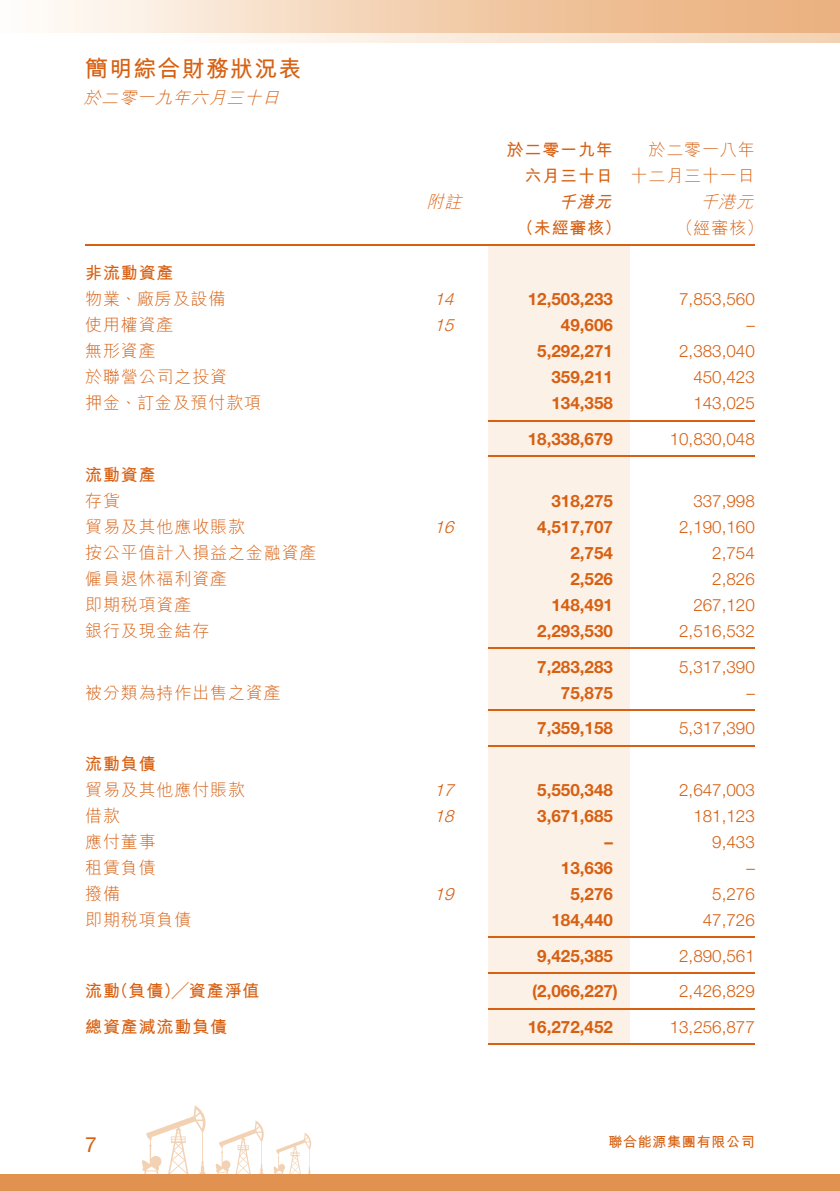
<style>
.page{position:relative;width:840px;height:1191px;background:#fff}
.page>*{position:absolute;margin:0;border:0;box-sizing:border-box;transform-origin:0 0}
.t1{font:23px "M Hei HK Bold E Ten B5 H";letter-spacing:.05em;color:#d76012}
.t2{font:21px "Helvetica Neue LT Std";color:#d76012}
.t3{font:700 17px "Helvetica Neue LT Std";color:#d76012}
.t4{font:300 17px "Helvetica Neue LT Std";color:#d76012}
.t5{font:17px/26px "M Hei HK Light E Ten B5 H";letter-spacing:.05em;color:#d76012;text-align:right}
.t6{font:17px/26px "M Hei HK Bold E Ten B5 H";letter-spacing:.05em;color:#d76012;text-align:right}
.t7{font:italic 17px "M Hei HK Light E Ten B5 H";color:#d76012}
.t8{font:italic 300 17px "Helvetica Neue LT Std";color:#d76012}
.t9{font:italic 17px "M Hei HK Bold E Ten B5 H";color:#d76012}
.t10{font:14px "M Hei HK Bold E Ten B5 H";letter-spacing:.05em;color:#d76012}
</style>
<div class="page">
<svg style="left:246px;top:33px;width:593px;height:9px;background:#f8e5d3"></svg>
<div style="left:0;top:0;width:142px;height:33px;background:#fef8f1"></div>
<svg style="left:141px;top:1105px;width:66px;height:70px"></svg>
<svg style="left:215px;top:1120px;width:50px;height:55px"></svg>
<svg style="left:273px;top:1133px;width:39px;height:42px"></svg>
<div style="left:0;top:1175px;width:839px;height:16px;background:#e29250"></div>
<div style="left:488px;top:246px;width:141px;height:797px;background:#fcf1e7"></div>
<hr style="left:85px;top:245px;width:318px;height:1px;background:#d76012">
<hr style="left:403px;top:245px;width:85px;height:1px;background:#d76012">
<hr style="left:488px;top:245px;width:141px;height:1px;background:#d76012">
<hr style="left:629px;top:245px;width:125px;height:1px;background:#d76012">
<hr style="left:488px;top:420px;width:141px;height:1px;background:#d76012">
<hr style="left:629px;top:420px;width:125px;height:1px;background:#d76012">
<hr style="left:488px;top:456px;width:141px;height:1px;background:#d76012">
<hr style="left:629px;top:456px;width:125px;height:1px;background:#d76012">
<hr style="left:488px;top:647px;width:141px;height:1px;background:#d76012">
<hr style="left:629px;top:647px;width:125px;height:1px;background:#d76012">
<hr style="left:488px;top:709px;width:141px;height:1px;background:#d76012">
<hr style="left:629px;top:709px;width:125px;height:1px;background:#d76012">
<hr style="left:488px;top:745px;width:141px;height:1px;background:#d76012">
<hr style="left:629px;top:745px;width:125px;height:1px;background:#d76012">
<hr style="left:488px;top:936px;width:141px;height:1px;background:#d76012">
<hr style="left:629px;top:936px;width:125px;height:1px;background:#d76012">
<hr style="left:488px;top:972px;width:141px;height:1px;background:#d76012">
<hr style="left:629px;top:972px;width:125px;height:1px;background:#d76012">
<hr style="left:488px;top:1008px;width:141px;height:1px;background:#d76012">
<hr style="left:629px;top:1008px;width:125px;height:1px;background:#d76012">
<hr style="left:488px;top:1043px;width:141px;height:1px;background:#d76012">
<hr style="left:629px;top:1043px;width:125px;height:1px;background:#d76012">
<h1 class="t1" style="left:85px;top:60px;width:218px">簡明綜合財務狀況表</h1>
<p class="t7" style="left:83px;top:91px;width:201px">於二零一九年六月三十日</p>
<p class="t6" style="left:506px;top:139px;width:108px">於二零一九年六月三十日</p>
<p class="t5" style="left:630px;top:139px;width:126px">於二零一八年十二月三十一日</p>
<p class="t7" style="left:426px;top:195px;width:40px">附註</p>
<p class="t9" style="left:558px;top:195px;width:58px">千港元</p>
<p class="t7" style="left:700px;top:195px;width:58px">千港元</p>
<p class="t6" style="left:516px;top:217px;width:106px">（未經審核）</p>
<p class="t5" style="left:676px;top:217px;width:88px">（經審核）</p>
<p class="t6" style="left:85px;top:262px;width:90px">非流動資產</p>
<p class="t5" style="left:85px;top:288px;width:142px">物業、廠房及設備</p>
<p class="t8" style="left:434px;top:293px;width:25px">14</p>
<p class="t3" style="left:527px;top:289px;width:87px">12,503,233</p>
<p class="t4" style="left:678px;top:293px;width:77px">7,853,560</p>
<p class="t5" style="left:85px;top:314px;width:90px">使用權資產</p>
<p class="t8" style="left:434px;top:319px;width:25px">15</p>
<p class="t3" style="left:560px;top:315px;width:53px">49,606</p>
<p class="t4" style="left:746px;top:319px;width:10px">–</p>
<p class="t5" style="left:85px;top:340px;width:72px">無形資產</p>
<p class="t3" style="left:537px;top:341px;width:77px">5,292,271</p>
<p class="t4" style="left:678px;top:345px;width:77px">2,383,040</p>
<p class="t5" style="left:85px;top:366px;width:143px">於聯營公司之投資</p>
<p class="t3" style="left:551px;top:367px;width:63px">359,211</p>
<p class="t4" style="left:693px;top:371px;width:63px">450,423</p>
<p class="t5" style="left:85px;top:392px;width:177px">押金、訂金及預付款項</p>
<p class="t3" style="left:551px;top:393px;width:63px">134,358</p>
<p class="t4" style="left:693px;top:397px;width:63px">143,025</p>
<p class="t3" style="left:527px;top:429px;width:87px">18,338,679</p>
<p class="t4" style="left:669px;top:433px;width:87px">10,830,048</p>
<p class="t6" style="left:85px;top:464px;width:72px">流動資產</p>
<p class="t5" style="left:85px;top:490px;width:36px">存貨</p>
<p class="t3" style="left:551px;top:491px;width:63px">318,275</p>
<p class="t4" style="left:693px;top:495px;width:63px">337,998</p>
<p class="t5" style="left:85px;top:516px;width:161px">貿易及其他應收賬款</p>
<p class="t8" style="left:434px;top:521px;width:25px">16</p>
<p class="t3" style="left:537px;top:517px;width:77px">4,517,707</p>
<p class="t4" style="left:678px;top:521px;width:77px">2,190,160</p>
<p class="t5" style="left:85px;top:542px;width:233px">按公平值計入損益之金融資產</p>
<p class="t3" style="left:570px;top:543px;width:44px">2,754</p>
<p class="t4" style="left:711px;top:547px;width:44px">2,754</p>
<p class="t5" style="left:85px;top:568px;width:143px">僱員退休福利資產</p>
<p class="t3" style="left:570px;top:569px;width:44px">2,526</p>
<p class="t4" style="left:711px;top:573px;width:44px">2,826</p>
<p class="t5" style="left:85px;top:594px;width:108px">即期稅項資產</p>
<p class="t3" style="left:551px;top:595px;width:63px">148,491</p>
<p class="t4" style="left:693px;top:599px;width:63px">267,120</p>
<p class="t5" style="left:85px;top:620px;width:126px">銀行及現金結存</p>
<p class="t3" style="left:537px;top:621px;width:77px">2,293,530</p>
<p class="t4" style="left:678px;top:625px;width:77px">2,516,532</p>
<p class="t3" style="left:537px;top:656px;width:77px">7,283,283</p>
<p class="t4" style="left:678px;top:660px;width:77px">5,317,390</p>
<p class="t5" style="left:85px;top:681px;width:197px">被分類為持作出售之資產</p>
<p class="t3" style="left:560px;top:682px;width:53px">75,875</p>
<p class="t4" style="left:746px;top:686px;width:10px">–</p>
<p class="t3" style="left:537px;top:718px;width:77px">7,359,158</p>
<p class="t4" style="left:678px;top:722px;width:77px">5,317,390</p>
<p class="t6" style="left:85px;top:753px;width:72px">流動負債</p>
<p class="t5" style="left:85px;top:779px;width:161px">貿易及其他應付賬款</p>
<p class="t8" style="left:434px;top:783px;width:25px">17</p>
<p class="t3" style="left:537px;top:780px;width:77px">5,550,348</p>
<p class="t4" style="left:678px;top:783px;width:77px">2,647,003</p>
<p class="t5" style="left:85px;top:805px;width:36px">借款</p>
<p class="t8" style="left:434px;top:809px;width:25px">18</p>
<p class="t3" style="left:537px;top:806px;width:77px">3,671,685</p>
<p class="t4" style="left:693px;top:809px;width:63px">181,123</p>
<p class="t5" style="left:85px;top:831px;width:72px">應付董事</p>
<p class="t3" style="left:604px;top:832px;width:10px">–</p>
<p class="t4" style="left:711px;top:835px;width:44px">9,433</p>
<p class="t5" style="left:85px;top:857px;width:72px">租賃負債</p>
<p class="t3" style="left:560px;top:858px;width:53px">13,636</p>
<p class="t4" style="left:746px;top:861px;width:10px">–</p>
<p class="t5" style="left:85px;top:883px;width:36px">撥備</p>
<p class="t8" style="left:434px;top:887px;width:25px">19</p>
<p class="t3" style="left:570px;top:884px;width:44px">5,276</p>
<p class="t4" style="left:711px;top:887px;width:44px">5,276</p>
<p class="t5" style="left:85px;top:909px;width:108px">即期稅項負債</p>
<p class="t3" style="left:551px;top:910px;width:63px">184,440</p>
<p class="t4" style="left:702px;top:913px;width:53px">47,726</p>
<p class="t3" style="left:537px;top:945px;width:77px">9,425,385</p>
<p class="t4" style="left:678px;top:949px;width:77px">2,890,561</p>
<p class="t6" style="left:85px;top:980px;width:176px">流動（負債）╱資產淨值</p>
<p class="t3" style="left:532px;top:981px;width:87px">(2,066,227)</p>
<p class="t4" style="left:678px;top:985px;width:77px">2,426,829</p>
<p class="t6" style="left:85px;top:1015px;width:143px">總資產減流動負債</p>
<p class="t3" style="left:527px;top:1017px;width:87px">16,272,452</p>
<p class="t4" style="left:669px;top:1020px;width:87px">13,256,877</p>
<p class="t2" style="left:85px;top:1136px;width:13px">7</p>
<p class="t10" style="left:608px;top:1136px;width:148px">聯合能源集團有限公司</p>
</div>
